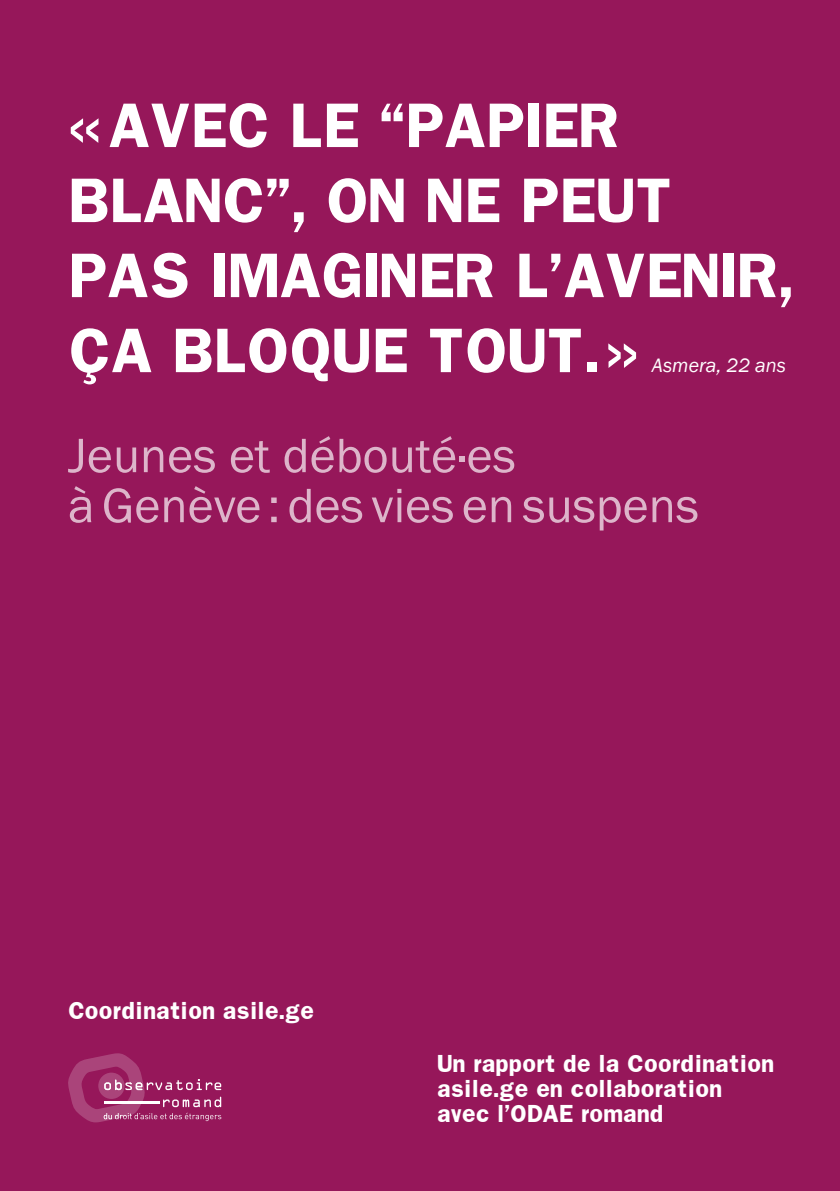
<style>
.page{position:relative;width:840px;height:1191px;background:#fff}
.page>*{position:absolute;margin:0;border:0;box-sizing:border-box;transform-origin:0 0}
.t1{font:700 54px/75px "Franklin";color:#fff}
.t2{font:50px/50px "Franklin Gothic";color:#ddb5ca}
.t3{font:700 21px/25.2px "Franklin";color:#fff}
.t4{font:italic 20px "Franklin Gothic";color:#fff}
</style>
<div class="page">
<div style="left:0;top:0;width:839px;height:1191px;background:#96175a"></div>
<svg style="left:68px;top:1053px;width:153px;height:69px"></svg>
<h1 class="t1" style="left:68px;top:87px;width:726px">«AVEC LE “PAPIER<br>BLANC”, ON NE PEUT<br>PAS IMAGINER L’AVENIR,<br>ÇA BLOQUE TOUT.»</h1>
<p class="t4" style="left:651px;top:353px;width:136px">Asmera, 22 ans</p>
<h2 class="t2" style="left:68px;top:431px;width:632px">Jeunes et débouté∙es<br>à Genève: des vies en suspens</h2>
<p class="t3" style="left:68px;top:997px;width:247px">Coordination asile.ge</p>
<p class="t3" style="left:437px;top:1050px;width:338px">Un rapport de la Coordination asile.ge en collaboration avec l’ODAE romand</p>
</div>
